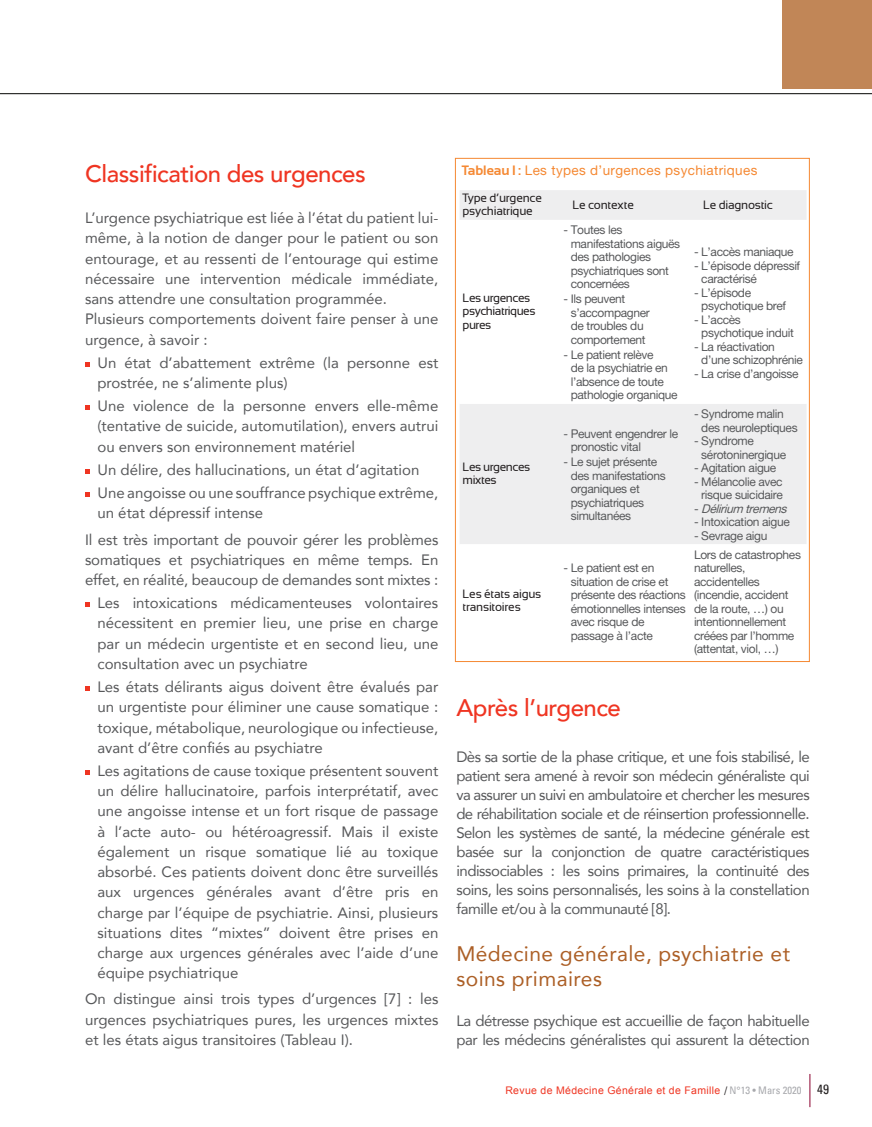
<style>
.page{position:relative;width:872px;height:1127px;background:#fff}
.page>*{position:absolute;margin:0;border:0;box-sizing:border-box;transform-origin:0 0}
.t1{font:500 24px "Avenir";letter-spacing:-.02em;color:#ef3522}
.t2{font:21px/25px "Avenir";letter-spacing:.02em;color:#ac5f26}
.t3{font:15px/20.2px "Avenir";color:#57585a;text-align:justify}
.t4{font:15px/19px "Avenir";letter-spacing:-.03em;color:#57585a}
.t5{font:13.5px "Alte Haas Grotesk";letter-spacing:.025em;color:#f58832}
.t6{font:12px/13.5px "Alte Haas Grotesk";letter-spacing:-.03em;color:#57585a}
.t7{font:12px/13.5px "Sansation";letter-spacing:-.02em;color:#231f20}
.t8{font:12px/13.5px "Sansation";letter-spacing:-.04em;color:#231f20}
.t9{font:italic 12px "Alte Haas Grotesk";color:#57585a}
.t10{font:10.5px "Arial";letter-spacing:.03em;color:#ef3522}
.s1{font-family:"Sansation";font-weight:700}
.s2{font-style:normal}
.s3{font-family:"Univers";font-stretch:condensed;color:#231f20}
.s4{font-family:"Univers";font-stretch:condensed;color:#a8a9ad}
.s5{font-family:"Univers";font-stretch:condensed;font-size:13.5px;color:#231f20}
</style>
<div class="page">
<hr style="left:809px;top:1074px;width:1px;height:33px;background:#8b012f">
<div style="left:782px;top:0;width:90px;height:89px;background:#c18657"></div>
<hr style="left:0;top:93px;width:872px;height:1px;background:#040503">
<svg style="left:85px;top:362px;width:5px;height:4px"></svg>
<svg style="left:85px;top:405px;width:5px;height:5px"></svg>
<svg style="left:85px;top:469px;width:5px;height:4px"></svg>
<svg style="left:85px;top:492px;width:5px;height:5px"></svg>
<svg style="left:85px;top:602px;width:5px;height:5px"></svg>
<svg style="left:85px;top:686px;width:5px;height:4px"></svg>
<svg style="left:85px;top:770px;width:5px;height:4px"></svg>
<div style="left:460px;top:190px;width:346px;height:30px;background:#eeeeef"></div>
<div style="left:460px;top:404px;width:346px;height:140px;background:#eeeeef"></div>
<h1 class="t1" style="left:85px;top:164px;width:282px">Classification des urgences</h1>
<p class="t3" style="left:85px;top:209px;width:355px;text-align:left">L’urgence psychiatrique est liée à l’état du patient lui&shy;même, à la notion de danger pour le patient ou son entourage, et au ressenti de l’entourage qui estime nécessaire une intervention médicale immédiate, sans attendre une consultation programmée.<br>Plusieurs comportements doivent faire penser à une urgence, à savoir :</p>
<p class="t3" style="left:97px;top:354px;width:342px">Un état d’abattement extrême (la personne est prostrée, ne s’alimente plus)</p>
<p class="t3" style="left:97px;top:397px;width:342px">Une violence de la personne envers elle-même (tentative de suicide, automutilation), envers autrui ou envers son environnement matériel</p>
<p class="t3" style="left:97px;top:459px;width:342px;line-height:23.2px">Un délire, des hallucinations, un état d’agitation<br>Une angoisse ou une souffrance psychique extrême,</p>
<p class="t3" style="left:85px;top:501px;width:355px;line-height:26.2px;text-indent:12px">un état dépressif intense<br>Il est très important de pouvoir gérer les problèmes</p>
<p class="t3" style="left:85px;top:551px;width:355px">somatiques et psychiatriques en même temps. En effet, en réalité, beaucoup de demandes sont mixtes :</p>
<p class="t3" style="left:97px;top:594px;width:342px">Les intoxications médicamenteuses volontaires nécessitent en premier lieu, une prise en charge par un médecin urgentiste et en second lieu, une consultation avec un psychiatre</p>
<p class="t3" style="left:97px;top:678px;width:342px">Les états délirants aigus doivent être évalués par un urgentiste pour éliminer une cause somatique : toxique, métabolique, neurologique ou infectieuse, avant d’être confiés au psychiatre</p>
<p class="t3" style="left:97px;top:762px;width:342px">Les agitations de cause toxique présentent souvent un délire hallucinatoire, parfois interprétatif, avec une angoisse intense et un fort risque de passage à l’acte auto- ou hétéroagressif. Mais il existe également un risque somatique lié au toxique absorbé. Ces patients doivent donc être surveillés aux urgences générales avant d’être pris en charge par l’équipe de psychiatrie. Ainsi, plusieurs situations dites “mixtes” doivent être prises en charge aux urgences générales avec l’aide d’une équipe psychiatrique</p>
<p class="t3" style="left:85px;top:990px;width:355px">On distingue ainsi trois types d’urgences [7] : les urgences psychiatriques pures, les urgences mixtes et les états aigus transitoires (Tableau I).</p>
<p class="t5" style="left:461px;top:163px;width:297px"><span class="s1">Tableau I :</span> Les types d’urgences psychiatriques</p>
<p class="t7" style="left:462px;top:192px;width:81px">Type d’urgence psychiatrique</p>
<p class="t7" style="left:572px;top:199px;width:63px">Le contexte</p>
<p class="t7" style="left:703px;top:199px;width:71px">Le diagnostic</p>
<p class="t8" style="left:462px;top:292px;width:74px">Les urgences psychiatriques pures</p>
<p class="t8" style="left:462px;top:461px;width:69px">Les urgences mixtes</p>
<p class="t7" style="left:462px;top:588px;width:80px">Les états aigus transitoires</p>
<p class="t6" style="left:571px;top:223px;width:111px;text-indent:-7px">- Toutes les manifestations aiguës des pathologies psychiatriques sont concernées</p>
<p class="t6" style="left:571px;top:292px;width:81px;text-indent:-7px">- Ils peuvent s’accompagner de troubles du comportement</p>
<p class="t6" style="left:571px;top:348px;width:108px;text-indent:-7px">- Le patient relève<br>de la psychiatrie en l’absence de toute pathologie organique</p>
<p class="t6" style="left:571px;top:427px;width:109px;text-indent:-7px">- Peuvent engendrer le pronostic vital</p>
<p class="t6" style="left:571px;top:455px;width:97px;text-indent:-7px">- Le sujet présente des manifestations organiques et psychiatriques simultanées</p>
<p class="t6" style="left:571px;top:561px;width:116px;text-indent:-7px">- Le patient est en situation de crise et présente des réactions émotionnelles intenses avec risque de passage à l’acte</p>
<p class="t6" style="left:694px;top:245px;width:101px">- L’accès maniaque</p>
<p class="t6" style="left:701px;top:259px;width:100px;text-indent:-7px">- L’épisode dépressif caractérisé</p>
<p class="t6" style="left:701px;top:286px;width:86px;text-indent:-7px">- L’épisode psychotique bref</p>
<p class="t6" style="left:701px;top:313px;width:94px;text-indent:-7px">- L’accès psychotique induit</p>
<p class="t6" style="left:701px;top:340px;width:103px;text-indent:-7px">- La réactivation d’une schizophrénie</p>
<p class="t6" style="left:694px;top:367px;width:106px">- La crise d’angoisse</p>
<p class="t6" style="left:701px;top:407px;width:98px;text-indent:-7px">- Syndrome malin des neuroleptiques</p>
<p class="t6" style="left:701px;top:434px;width:86px;text-indent:-7px">- Syndrome sérotoninergique</p>
<p class="t6" style="left:694px;top:461px;width:84px">- Agitation aigue</p>
<p class="t6" style="left:694px;top:475px;width:90px;text-align:right">- Mélancolie avec risque suicidaire</p>
<p class="t9" style="left:694px;top:502px;width:98px"><span class="s2">-</span> Délirium tremens</p>
<p class="t6" style="left:694px;top:515px;width:97px">- Intoxication aigue</p>
<p class="t6" style="left:694px;top:529px;width:75px">- Sevrage aigu</p>
<p class="t6" style="left:694px;top:548px;width:108px">Lors de catastrophes naturelles, accidentelles (incendie, accident de la route, …) ou intentionnellement créées par l’homme (attentat, viol, …)</p>
<h1 class="t1" style="left:456px;top:697px;width:166px">Après l’urgence</h1>
<p class="t3" style="left:456px;top:748px;width:355px;line-height:19px">Dès sa sortie de la phase critique, et une fois stabilisé, le patient sera amené à revoir son médecin généraliste qui va assurer un suivi en ambulatoire et chercher les mesures de réhabilitation sociale et de réinsertion professionnelle.<br>Selon les systèmes de santé, la médecine générale est basée sur la conjonction de quatre caractéristiques indissociables : les soins primaires, la continuité des soins, les soins personnalisés, les soins à la constellation famille et/ou à la communauté [8].</p>
<h2 class="t2" style="left:456px;top:942px;width:335px">Médecine générale, psychiatrie et soins primaires</h2>
<p class="t4" style="left:456px;top:1012px;width:355px">La détresse psychique est accueillie de façon habituelle par les médecins généralistes qui assurent la détection</p>
<p class="t10" style="left:505px;top:1084px;width:325px">Revue de Médecine Générale et de Famille <span class="s3">/</span> <span class="s4">N°13 ï Mars 2020</span> <span class="s5">49</span></p>
</div>
